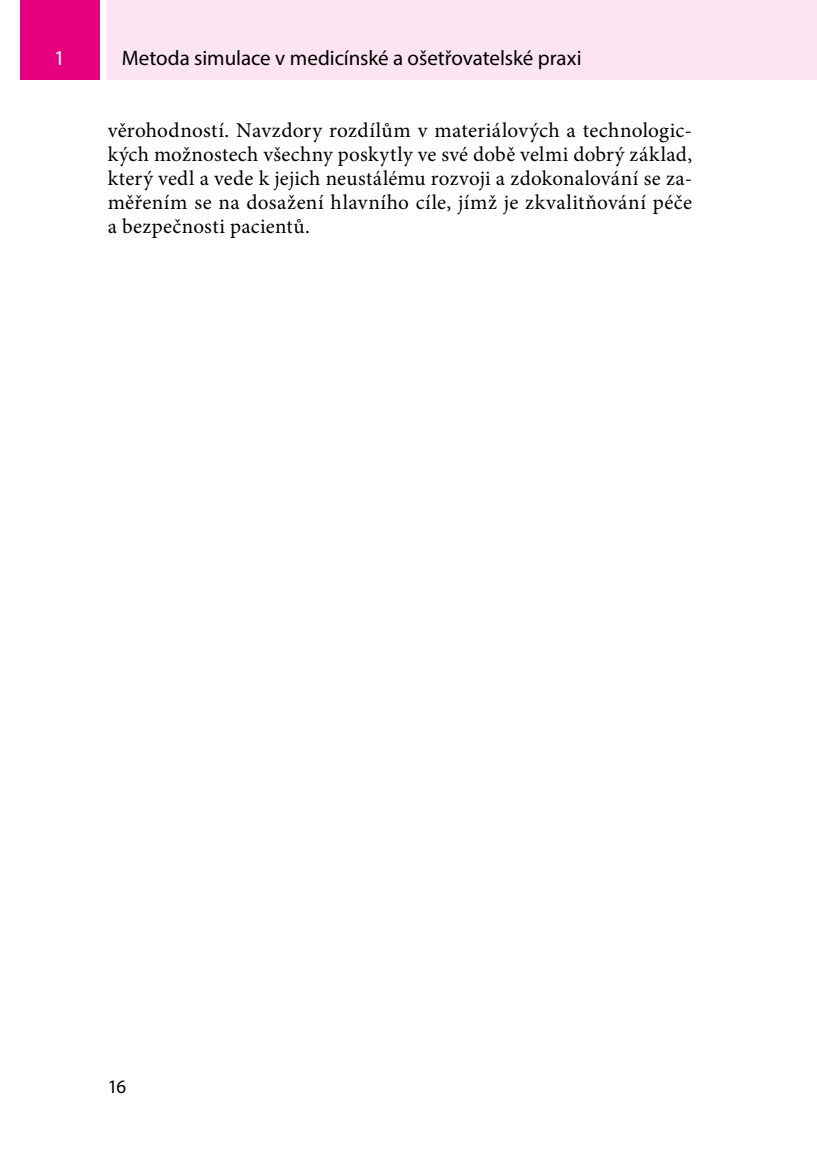
<style>
.page{position:relative;width:817px;height:1174px;background:#fff}
.page>*{position:absolute;margin:0;border:0;box-sizing:border-box;transform-origin:0 0}
.text{font:21px/24px "Minion Pro";letter-spacing:.02em;color:#000;text-align:justify}
.t1{font:21px "Myriad Pro";letter-spacing:-.005em;color:#000}
.t2{font:21px "Myriad Pro";color:#fff}
.t3{font:19px "Myriad Pro";color:#000}
</style>
<div class="page">
<div style="left:108px;top:0;width:708px;height:79px;background:#fce5f1"></div>
<div style="left:20px;top:0;width:79px;height:79px;background:#e6007d"></div>
<hr style="left:816px;top:0;width:1px;height:79px;background:#fce5f1">
<p class="t2" style="left:54px;top:45px;width:12px">1</p>
<p class="t1" style="left:122px;top:45px;width:461px">Metoda simulace v medicínské a ošetřovatelské praxi</p>
<p class="text" style="left:108px;top:119px;width:586px">věrohodností. Navzdory rozdílům v materiálových a technologic&shy;kých možnostech všechny poskytly ve své době velmi dobrý základ, který vedl a vede k jejich neustálému rozvoji a zdokonalování se za&shy;měřením se na dosažení hlavního cíle, jímž je zkvalitňování péče a bezpečnosti pacientů.</p>
<p class="t3" style="left:108px;top:1074px;width:20px">16</p>
</div>
